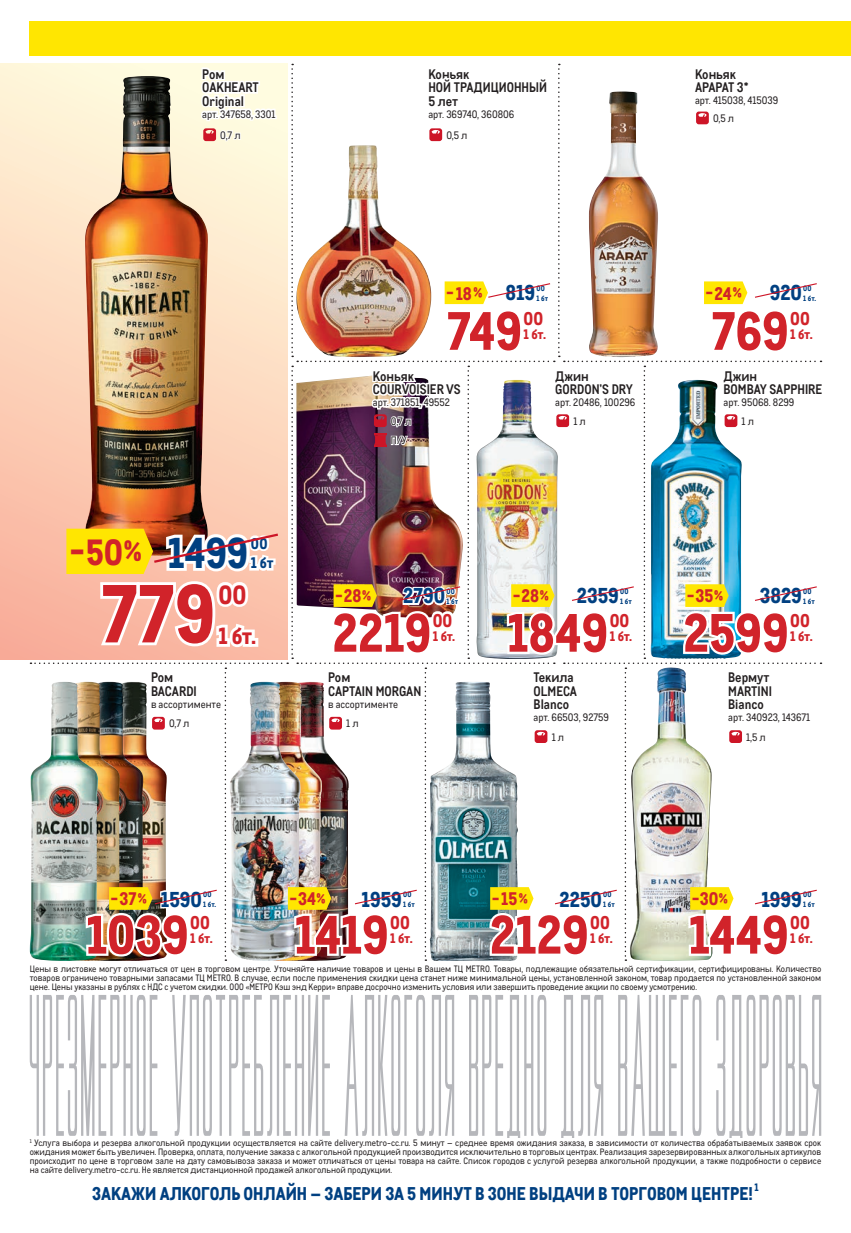
<style>
.page{position:relative;width:851px;height:1233px;background:#fff}
.page>*{position:absolute;margin:0;border:0;box-sizing:border-box;transform-origin:0 0}
.t1{font:800 79.95px "CA Metro";color:#d1232a}
.t2{font:800 52.5px "CA Metro";color:#d1232a}
.t3{font:800 42px "CA Metro";color:#014081}
.t4{font:800 35.4px "CA Metro";color:#d1232a}
.t5{font:800 25.65px "CA Metro";color:#d1232a}
.t6{font:800 22.8px "CA Metro";color:#d1232a}
.t7{font:800 21px "CA Metro";color:#014081}
.t8{font:800 18px "CA Metro";color:#014081}
.t9{font:800 18px "CA Metro";color:#d1232a}
.t10{font:800 17.7px "CA Metro";color:#d1232a}
.t11{font:800 15px "CA Metro";color:#014081}
.t12{font:700 13.5px/13.5px "CA Metro";color:#231f20}
.t13{font:800 13.5px "CA Metro";letter-spacing:-.025em;color:#d1232a}
.t14{font:10.5px/19.4px "CA Metro";color:#231f20}
.t15{font:800 10.5px "CA Metro";color:#014081}
.t16{font:9px/9px "CA Metro";color:#231f20;text-align:justify}
.t17{font:800 7.5px "CA Metro";letter-spacing:.025em;color:#014081}
.s1{font-size:35.4px;color:#d1232a}
.s2{font-size:30.15px}
.s3{font-size:15px}
.s4{font-size:21px;color:#014081}
.s5{font-size:17.7px;color:#d1232a}
</style>
<div class="page">
<svg style="left:30px;top:995px;width:791px;height:143px"></svg>
<div style="left:30px;top:21px;width:820px;height:34px;background:#ffe601"></div>
<svg style="left:0;top:64px;width:30px;height:595px;background:#fbd1b9"></svg>
<img style="left:30px;top:63px;width:793px;height:898px">
<h3 class="t12" style="left:202px;top:66px;width:58px">Ром<br>OAKHEART<br>Original</h3>
<p class="t14" style="left:202px;top:104px;width:75px">арт. 347658, 3301</p>
<h3 class="t12" style="left:428px;top:66px;width:120px">Коньяк<br>НОЙ ТРАДИЦИОННЫЙ<br>5 лет</h3>
<p class="t14" style="left:428px;top:104px;width:87px">арт. 369740, 360806</p>
<p class="t14" style="left:220px;top:125px;width:22px">0,7 л</p>
<p class="t14" style="left:446px;top:125px;width:22px">0,5 л</p>
<h3 class="t12" style="left:694px;top:66px;width:55px">Коньяк<br>АРАРАТ 3*</h3>
<p class="t14" style="left:694px;top:90px;width:85px">арт. 415038, 415039</p>
<p class="t14" style="left:713px;top:108px;width:22px">0,5 л</p>
<h3 class="t3" style="left:69px;top:518px;width:180px"><span class="s1">-</span> 1499</h3>
<h3 class="t11" style="left:251px;top:531px;width:18px">00</h3>
<h3 class="t4" style="left:86px;top:523px;width:57px">50 <span class="s2">%</span></h3>
<h3 class="t11" style="left:251px;top:551px;width:24px">1 бт</h3>
<h1 class="t1" style="left:101px;top:548px;width:116px">779</h1>
<h3 class="t5" style="left:218px;top:573px;width:29px">00</h3>
<h3 class="t6" style="left:218px;top:617px;width:40px">1 бт.</h3>
<h3 class="t12" style="left:151px;top:670px;width:47px">Ром<br>BACARDI</h3>
<p class="t14" style="left:151px;top:694px;width:71px">в ассортименте</p>
<p class="t14" style="left:169px;top:713px;width:22px">0,7 л</p>
<h3 class="t10" style="left:446px;top:279px;width:91px">- 18 <span class="s3">%</span> <span class="s4">819</span></h3>
<p class="t17" style="left:536px;top:292px;width:13px">1 бт</p>
<p class="t17" style="left:536px;top:282px;width:10px">00</p>
<h3 class="t10" style="left:705px;top:279px;width:38px">- 24 <span class="s3">%</span></h3>
<h3 class="t7" style="left:769px;top:275px;width:34px">920</h3>
<p class="t17" style="left:803px;top:292px;width:15px">1 бт.</p>
<p class="t17" style="left:803px;top:282px;width:10px">00</p>
<h2 class="t2" style="left:447px;top:288px;width:77px">749</h2>
<h3 class="t9" style="left:523px;top:303px;width:21px">00</h3>
<h3 class="t13" style="left:523px;top:323px;width:24px">1 бт.</h3>
<h2 class="t2" style="left:711px;top:288px;width:79px">769</h2>
<h3 class="t9" style="left:790px;top:303px;width:21px">00</h3>
<h3 class="t13" style="left:790px;top:323px;width:24px">1 бт.</h3>
<h3 class="t12" style="left:373px;top:368px;width:89px">Коньяк<br>COURVOISIER VS</h3>
<p class="t14" style="left:373px;top:392px;width:79px">арт. 371851, 49552</p>
<h3 class="t12" style="left:555px;top:368px;width:79px">Джин<br>GORDON’S DRY</h3>
<p class="t14" style="left:555px;top:392px;width:82px">арт. 20486, 100296</p>
<h3 class="t12" style="left:723px;top:368px;width:100px">Джин<br>BOMBAY SAPPHIRE</h3>
<p class="t14" style="left:723px;top:392px;width:72px">арт. 95068. 8299</p>
<p class="t14" style="left:391px;top:411px;width:22px">0,7 л<br>П/У</p>
<p class="t14" style="left:573px;top:411px;width:14px">1 л</p>
<p class="t14" style="left:741px;top:411px;width:14px">1 л</p>
<h3 class="t10" style="left:335px;top:581px;width:38px">- 28 <span class="s3">%</span></h3>
<h3 class="t7" style="left:403px;top:579px;width:44px">2790</h3>
<p class="t17" style="left:446px;top:595px;width:13px">1 бт</p>
<p class="t17" style="left:446px;top:585px;width:10px">00</p>
<h3 class="t10" style="left:512px;top:581px;width:38px">- 28 <span class="s3">%</span></h3>
<h3 class="t7" style="left:576px;top:579px;width:44px">2359</h3>
<p class="t17" style="left:620px;top:595px;width:13px">1 бт</p>
<p class="t17" style="left:620px;top:585px;width:10px">00</p>
<h3 class="t10" style="left:686px;top:581px;width:38px">- 35 <span class="s3">%</span></h3>
<h3 class="t7" style="left:759px;top:579px;width:44px">3829</h3>
<p class="t17" style="left:803px;top:595px;width:13px">1 бт</p>
<p class="t17" style="left:803px;top:585px;width:10px">00</p>
<h2 class="t2" style="left:332px;top:590px;width:100px">2219</h2>
<h3 class="t9" style="left:432px;top:605px;width:21px">00</h3>
<h3 class="t13" style="left:432px;top:625px;width:24px">1 бт.</h3>
<h2 class="t2" style="left:507px;top:590px;width:102px">1849</h2>
<h3 class="t9" style="left:609px;top:605px;width:21px">00</h3>
<h3 class="t13" style="left:609px;top:625px;width:24px">1 бт.</h3>
<h2 class="t2" style="left:683px;top:590px;width:107px">2599</h2>
<h3 class="t9" style="left:790px;top:605px;width:21px">00</h3>
<h3 class="t13" style="left:790px;top:625px;width:24px">1 бт.</h3>
<h3 class="t12" style="left:328px;top:670px;width:95px">Ром<br>CAPTAIN MORGAN</h3>
<p class="t14" style="left:328px;top:694px;width:71px">в ассортименте</p>
<p class="t14" style="left:346px;top:713px;width:14px">1 л</p>
<h3 class="t12" style="left:533px;top:670px;width:45px">Текила<br>OLMECA<br>Blanco</h3>
<p class="t14" style="left:533px;top:708px;width:77px">арт. 66503, 92759</p>
<h3 class="t12" style="left:728px;top:670px;width:45px">Вермут<br>MARTINI<br>Bianco</h3>
<p class="t14" style="left:728px;top:708px;width:84px">арт. 340923, 143671</p>
<p class="t14" style="left:551px;top:727px;width:14px">1 л</p>
<p class="t14" style="left:746px;top:727px;width:21px">1,5 л</p>
<h3 class="t7" style="left:111px;top:882px;width:93px"><span class="s5">-</span> 1590</h3>
<p class="t17" style="left:203px;top:898px;width:15px">1 бт.</p>
<p class="t17" style="left:203px;top:888px;width:10px">00</p>
<h3 class="t10" style="left:120px;top:884px;width:29px">37 <span class="s3">%</span></h3>
<h3 class="t10" style="left:289px;top:884px;width:38px">-34 <span class="s3">%</span></h3>
<h3 class="t7" style="left:361px;top:882px;width:42px">1959</h3>
<p class="t17" style="left:403px;top:898px;width:13px">1 бт</p>
<p class="t17" style="left:403px;top:888px;width:10px">00</p>
<h3 class="t10" style="left:491px;top:884px;width:38px">-15 <span class="s3">%</span></h3>
<h3 class="t7" style="left:559px;top:882px;width:44px">2250</h3>
<p class="t17" style="left:603px;top:898px;width:13px">1 бт</p>
<p class="t17" style="left:603px;top:888px;width:10px">00</p>
<h3 class="t10" style="left:691px;top:884px;width:38px">-30 <span class="s3">%</span></h3>
<h3 class="t7" style="left:761px;top:882px;width:42px">1999</h3>
<p class="t17" style="left:803px;top:898px;width:13px">1 бт</p>
<p class="t17" style="left:803px;top:888px;width:10px">00</p>
<h2 class="t2" style="left:86px;top:891px;width:104px">1039</h2>
<h3 class="t9" style="left:190px;top:907px;width:21px">00</h3>
<h3 class="t13" style="left:190px;top:927px;width:24px">1 бт.</h3>
<h2 class="t2" style="left:294px;top:891px;width:96px">1419</h2>
<h3 class="t9" style="left:390px;top:907px;width:21px">00</h3>
<h3 class="t13" style="left:390px;top:927px;width:24px">1 бт.</h3>
<h2 class="t2" style="left:490px;top:891px;width:100px">2129</h2>
<h3 class="t9" style="left:590px;top:907px;width:21px">00</h3>
<h3 class="t13" style="left:590px;top:927px;width:24px">1 бт.</h3>
<h2 class="t2" style="left:688px;top:891px;width:102px">1449</h2>
<h3 class="t9" style="left:790px;top:907px;width:21px">00</h3>
<h3 class="t13" style="left:790px;top:927px;width:24px">1 бт.</h3>
<p class="t16" style="left:30px;top:964px;width:792px">Цены в листовке могут отличаться от цен в торговом центре. Уточняйте наличие товаров и цены в Вашем ТЦ МЕТRО. Товары, подлежащие обязательной сертификации, сертифицированы. Количество товаров ограничено товарными запасами ТЦ METRO. В случае, если после применения скидки цена станет ниже минимальной цены, установленной законом, товар продается по установленной законом цене. Цены указаны в рублях с НДС с учетом скидки. ООО «МЕТРО Кэш энд Керри» вправе досрочно изменить условия или завершить проведение акции по своему усмотрению.</p>
<p class="t16" style="left:30px;top:1137px;width:792px"><sup>1</sup> Услуга выбора и резерва алкогольной продукции осуществляется на сайте delivery.metro-cc.ru. 5 минут – среднее время ожидания заказа, в зависимости от количества обрабатываемых заявок срок ожидания может быть увеличен. Проверка, оплата, получение заказа с алкогольной продукцией производится исключительно в торговых центрах. Реализация зарезервированных алкогольных артикулов происходит по цене в торговом зале на дату самовывоза заказа и может отличаться от цены товара на сайте. Список городов с услугой резерва алкогольной продукции, а также подробности о сервисе на сайте delivery.metro-cc.ru. Не является дистанционной продажей алкогольной продукции.</p>
<h3 class="t8" style="left:92px;top:1178px;width:662px">ЗАКАЖИ АЛКОГОЛЬ ОНЛАЙН – ЗАБЕРИ ЗА 5 МИНУТ В ЗОНЕ ВЫДАЧИ В ТОРГОВОМ ЦЕНТРЕ!</h3>
<p class="t15" style="left:754px;top:1178px;width:6px">1</p>
</div>
